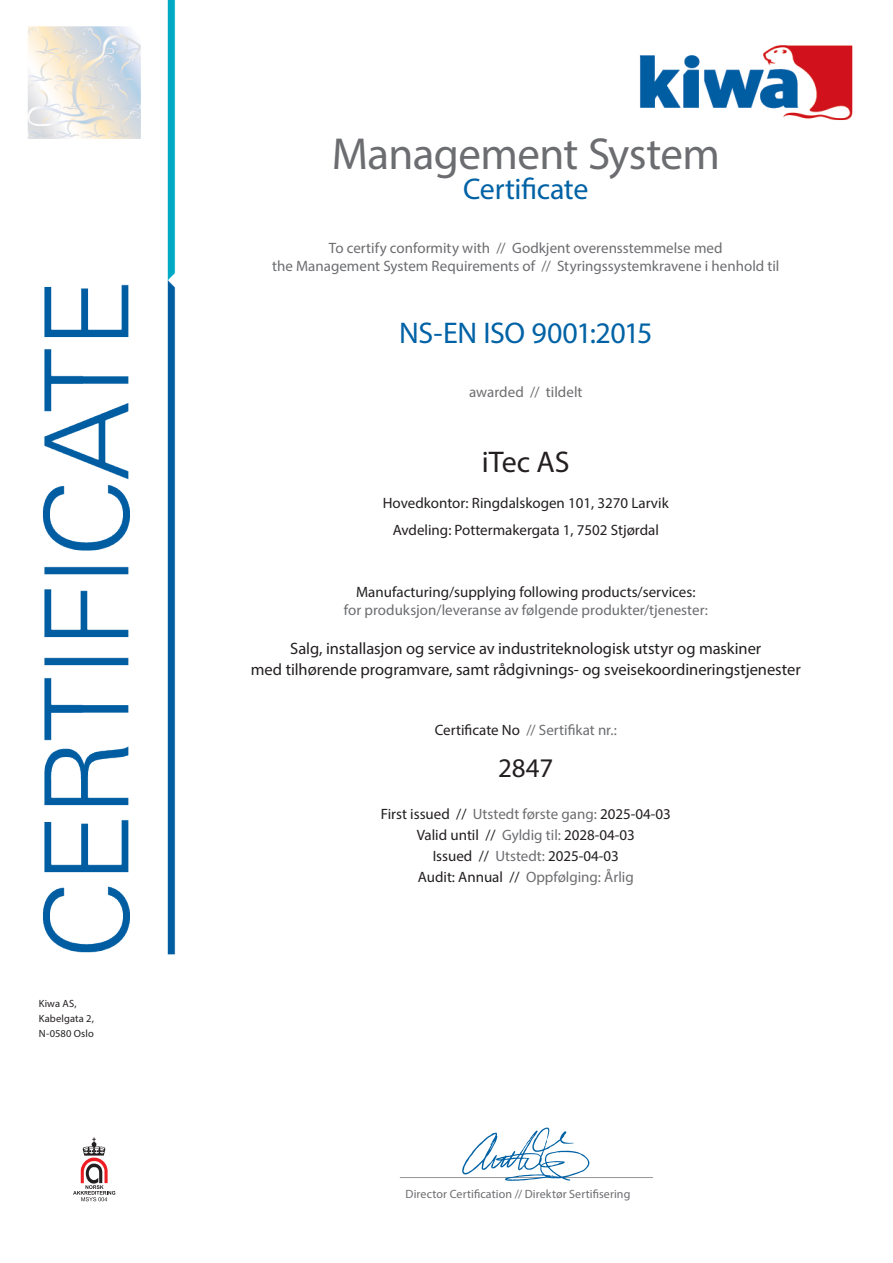
<style>
.page{position:relative;width:893px;height:1263px;background:#fff}
.page>*{position:absolute;margin:0;border:0;box-sizing:border-box;transform-origin:0 0}
.certificate_title{font:45px "Myriad Pro";letter-spacing:-.015em;color:#6c6d70}
.certificate{font:30px "Myriad Pro";letter-spacing:-.015em;color:#0062a5}
.t1{font:30px "Myriad Pro";color:#231f20}
.t2{font:27px "Myriad Pro";color:#231f20}
.t3{font:16.5px "Myriad Pro";color:#231f20}
.explanation_text{font:15px "Myriad Pro";color:#6c6d70}
.t4{font:15px "Myriad Pro";color:#231f20}
.t5{font:12px "Myriad Pro";letter-spacing:.01em;color:#6c6d70}
.t6{font:10.5px/15px "Myriad Pro";letter-spacing:.015em;color:#231f20}
.s1{color:#231f20}
.s2{color:#6c6d70}
</style>
<div class="page">
<img style="left:28px;top:0;width:825px;height:1202px">
<hr style="left:400px;top:1177px;width:253px;height:1px;background:#939598">
<svg style="left:462px;top:1127px;width:127px;height:54px"></svg>
<p class="t6" style="left:39px;top:995px;width:57px">Kiwa AS,<br>Kabelgata 2,<br>N-0580 Oslo</p>
<p class="certificate_title" style="left:332px;top:127px;width:390px">Management System</p>
<p class="certificate" style="left:463px;top:171px;width:127px">Certificate</p>
<p class="explanation_text" style="left:329px;top:239px;width:395px">To certify conformity with // Godkjent overensstemmelse med</p>
<p class="explanation_text" style="left:272px;top:257px;width:509px">the Management System Requirements of // Styringssystemkravene i henhold til</p>
<p class="certificate" style="left:399px;top:315px;width:255px">NS-EN ISO 9001:2015</p>
<p class="explanation_text" style="left:469px;top:383px;width:115px">awarded // tildelt</p>
<p class="t1" style="left:482px;top:444px;width:89px">iTec AS</p>
<p class="t4" style="left:383px;top:494px;width:287px">Hovedkontor: Ringdalskogen 101, 3270 Larvik</p>
<p class="t4" style="left:393px;top:521px;width:268px">Avdeling: Pottermakergata 1, 7502 Stjørdal</p>
<p class="t4" style="left:356px;top:582px;width:341px">Manufacturing/supplying following products/services:</p>
<p class="explanation_text" style="left:344px;top:600px;width:366px">for produksjon/leveranse av følgende produkter/tjenester:</p>
<p class="t3" style="left:290px;top:638px;width:473px">Salg, installasjon og service av industriteknologisk utstyr og maskiner</p>
<p class="t3" style="left:251px;top:659px;width:551px">med tilhørende programvare, samt rådgivnings- og sveisekoordineringstjenester</p>
<p class="explanation_text" style="left:435px;top:721px;width:184px"><span class="s1">Certificate No</span> // Sertifikat nr.:</p>
<p class="t2" style="left:498px;top:751px;width:57px">2847</p>
<p class="t4" style="left:381px;top:805px;width:291px">First issued // <span class="s2">Utstedt første gang:</span> 2025-04-03</p>
<p class="t4" style="left:417px;top:826px;width:220px">Valid until // <span class="s2">Gyldig til:</span> 2028-04-03</p>
<p class="t4" style="left:433px;top:847px;width:188px">Issued // <span class="s2">Utstedt:</span> 2025-04-03</p>
<p class="explanation_text" style="left:418px;top:868px;width:218px"><span class="s1">Audit: Annual //</span> Oppfølging: Årlig</p>
<p class="t5" style="left:406px;top:1187px;width:226px">Director Certification // Direktør Sertifisering</p>
</div>
